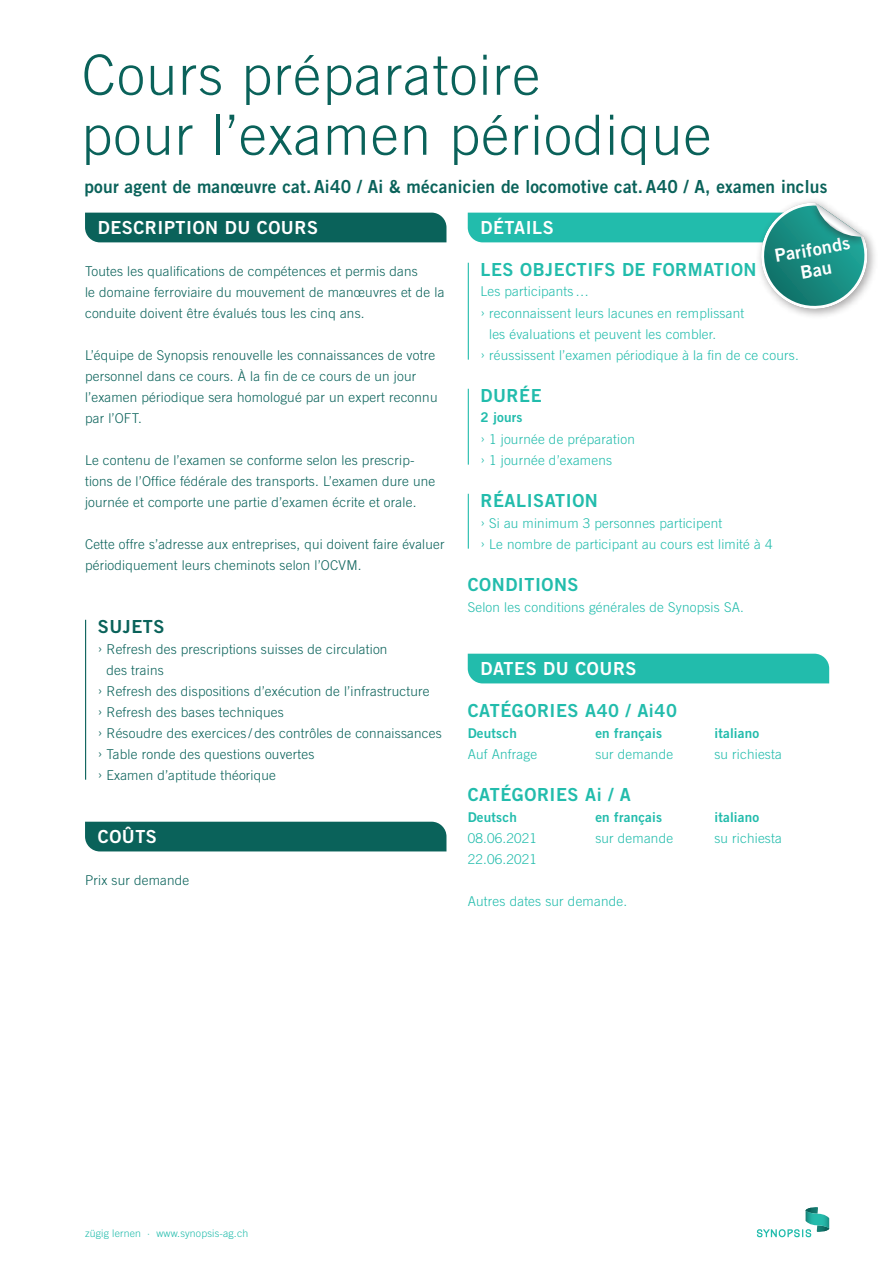
<style>
.page{position:relative;width:893px;height:1263px;background:#fff}
.page>*{position:absolute;margin:0;border:0;box-sizing:border-box;transform-origin:0 0}
.t1{font:300 55.5px/60px "Trade Gothic LT";letter-spacing:.025em;color:#0a625a}
.t2{font:18px "Trade Gothic LT Bold Two";letter-spacing:.03em;color:#22bcac}
.t3{font:18px "Trade Gothic LT Bold Two";letter-spacing:.015em;color:#0a625a;scale:.96 1}
.t4{font:18px/21px "Trade Gothic LT Bold Two";letter-spacing:.03em;color:#fff;text-align:center}
.t5{font:18px "Trade Gothic LT Bold Two";letter-spacing:.015em;color:#0a625a}
.t6{font:300 13.5px/21px "Trade Gothic LT";letter-spacing:.015em;color:#0a625a}
.t7{font:300 13.5px/21px "Trade Gothic LT";letter-spacing:.015em;color:#22bcac}
.t8{font:13.5px "Trade Gothic LT Bold Two";letter-spacing:.015em;color:#22bcac}
.t9{font:300 10.5px "Trade Gothic LT";letter-spacing:.015em;color:#22bcac}
</style>
<div class="page">
<svg style="left:757px;top:1207px;width:72px;height:30px"></svg>
<div style="left:85px;top:213px;width:361px;height:29px;background:#0a625a"></div>
<div style="left:85px;top:822px;width:361px;height:29px;background:#0a625a"></div>
<div style="left:468px;top:654px;width:361px;height:29px;background:#22bcac"></div>
<hr style="left:85px;top:620px;width:1px;height:160px;background:#0a625a">
<hr style="left:468px;top:389px;width:1px;height:76px;background:#22bcac">
<hr style="left:468px;top:494px;width:1px;height:55px;background:#22bcac">
<hr style="left:468px;top:263px;width:1px;height:97px;background:#22bcac">
<div style="left:755px;top:196px;width:123px;height:124px;background:#231f20;opacity:.4"></div>
<div style="left:808px;top:203px;width:64px;height:43px;background:#231f20;opacity:.5"></div>
<svg style="left:468px;top:203px;width:402px;height:109px"></svg>
<h1 class="t1" style="left:81px;top:44px;width:632px">Cours préparatoire<br>pour l’examen périodique</h1>
<h2 class="t3" style="left:84px;top:175px;width:775px">pour agent de manœuvre cat. Ai40 / Ai &amp; mécanicien de locomotive cat. A40 / A, examen inclus</h2>
<h2 class="t4" style="left:98px;top:216px;width:222px">DESCRIPTION DU COURS</h2>
<p class="t6" style="left:85px;top:260px;width:361px">Toutes les qualifications de compétences et permis dans<br>le domaine ferroviaire du mouvement de manœuvres et de la conduite doivent être évalués tous les cinq ans.</p>
<p class="t6" style="left:85px;top:344px;width:354px">L’équipe de Synopsis renouvelle les connaissances de votre personnel dans ce cours. À la fin de ce cours de un jour l’examen périodique sera homologué par un expert reconnu par l’OFT.</p>
<p class="t6" style="left:85px;top:449px;width:352px">Le contenu de l’examen se conforme selon les prescrip&shy;tions de l’Office fédérale des transports. L’examen dure une journée et comporte une partie d’examen écrite et orale.</p>
<p class="t6" style="left:85px;top:533px;width:361px">Cette offre s’adresse aux entreprises, qui doivent faire évaluer périodiquement leurs cheminots selon l’OCVM.</p>
<h2 class="t5" style="left:98px;top:615px;width:68px">SUJETS</h2>
<p class="t6" style="left:98px;top:638px;width:291px">› Refresh des prescriptions suisses de circulation</p>
<p class="t6" style="left:106px;top:659px;width:59px">des trains</p>
<p class="t6" style="left:98px;top:680px;width:333px">› Refresh des dispositions d’exécution de l’infrastructure</p>
<p class="t6" style="left:98px;top:701px;width:187px">› Refresh des bases techniques</p>
<p class="t6" style="left:98px;top:722px;width:345px">› Résoudre des exercices / des contrôles de connaissances</p>
<p class="t6" style="left:98px;top:743px;width:218px">› Table ronde des questions ouvertes</p>
<p class="t6" style="left:98px;top:764px;width:180px">› Examen d’aptitude théorique</p>
<h2 class="t4" style="left:98px;top:825px;width:61px">COÛTS</h2>
<p class="t6" style="left:85px;top:869px;width:106px">Prix sur demande</p>
<h2 class="t4" style="left:480px;top:216px;width:75px">DÉTAILS</h2>
<h2 class="t2" style="left:480px;top:258px;width:278px">LES OBJECTIFS DE FORMATION</h2>
<p class="t7" style="left:480px;top:280px;width:110px">Les participants…</p>
<p class="t7" style="left:480px;top:302px;width:265px">› reconnaissent leurs lacunes en remplissant</p>
<p class="t7" style="left:489px;top:323px;width:229px">les évaluations et peuvent les combler.</p>
<p class="t7" style="left:480px;top:344px;width:320px">› réussissent l’examen périodique à la fin de ce cours.</p>
<h2 class="t2" style="left:480px;top:384px;width:63px">DURÉE</h2>
<p class="t8" style="left:480px;top:408px;width:44px">2 jours</p>
<p class="t7" style="left:480px;top:428px;width:156px">› 1 journée de préparation › 1 journée d’examens</p>
<h2 class="t2" style="left:480px;top:489px;width:119px">RÉALISATION</h2>
<p class="t7" style="left:480px;top:512px;width:293px">› Si au minimum 3 personnes participent<br>› Le nombre de participant au cours est limité à 4</p>
<h2 class="t2" style="left:468px;top:573px;width:112px">CONDITIONS</h2>
<p class="t7" style="left:468px;top:596px;width:278px">Selon les conditions générales de Synopsis SA.</p>
<h2 class="t4" style="left:773px;top:245px;width:78px;rotate:-10deg">Parifonds<br>Bau</h2>
<h2 class="t4" style="left:480px;top:657px;width:158px">DATES DU COURS</h2>
<h2 class="t2" style="left:468px;top:699px;width:211px">CATÉGORIES A40 / Ai40</h2>
<p class="t8" style="left:468px;top:724px;width:51px">Deutsch</p>
<p class="t8" style="left:595px;top:724px;width:68px">en français</p>
<p class="t8" style="left:714px;top:724px;width:46px">italiano</p>
<p class="t7" style="left:468px;top:743px;width:71px">Auf Anfrage</p>
<p class="t7" style="left:595px;top:743px;width:79px">sur demande</p>
<p class="t7" style="left:714px;top:743px;width:69px">su richiesta</p>
<h2 class="t2" style="left:468px;top:783px;width:165px">CATÉGORIES Ai / A</h2>
<p class="t8" style="left:468px;top:808px;width:51px">Deutsch</p>
<p class="t8" style="left:595px;top:808px;width:68px">en français</p>
<p class="t8" style="left:714px;top:808px;width:46px">italiano</p>
<p class="t7" style="left:468px;top:827px;width:71px">08.06.2021</p>
<p class="t7" style="left:595px;top:827px;width:79px">sur demande</p>
<p class="t7" style="left:714px;top:827px;width:69px">su richiesta</p>
<p class="t7" style="left:468px;top:848px;width:71px">22.06.2021</p>
<p class="t7" style="left:468px;top:890px;width:161px">Autres dates sur demande.</p>
<p class="t9" style="left:85px;top:1227px;width:165px">zügig lernen · www.synopsis-ag.ch</p>
</div>
